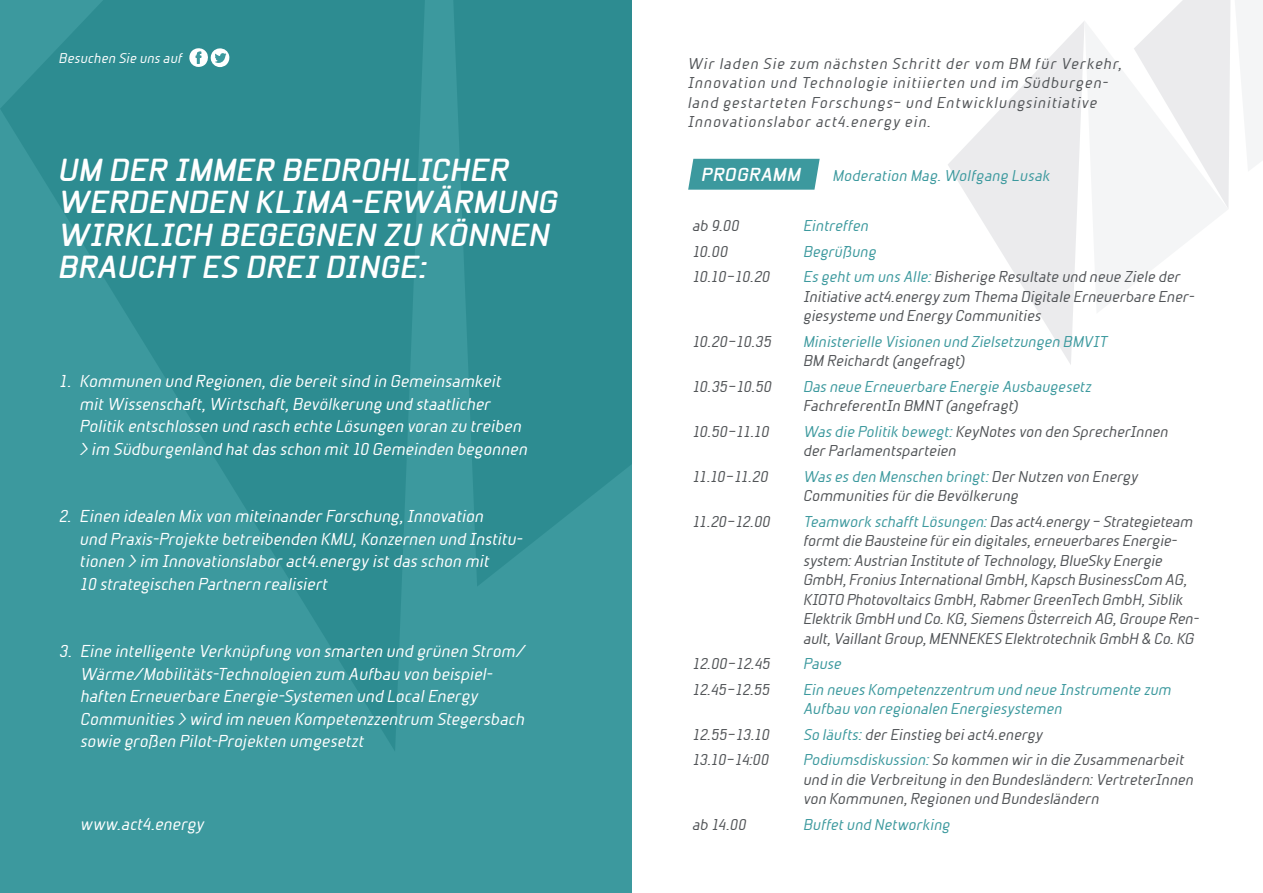
<style>
.page{position:relative;width:1263px;height:893px;background:#fff}
.page>*{position:absolute;margin:0;border:0;box-sizing:border-box;transform-origin:0 0}
.t1{font:italic 700 30.6px/32.4px "Beta Semi";color:#fff}
.t2{font:italic 700 18px "Beta Semi";letter-spacing:.015em;color:#fff}
.t3{font:italic 16.5px/22.5px "Beta Sans";letter-spacing:-.015em;color:#fff}
.t4{font:italic 15px/19.5px "Beta Sans";letter-spacing:-.015em;color:#515457}
.t5{font:italic 15px/19.5px "Beta Sans";letter-spacing:-.015em;color:#3c999e}
.t6{font:italic 15px/19.5px "Beta Sans";letter-spacing:.045em;color:#515457}
.t7{font:italic 13.5px "Beta Sans";letter-spacing:-.005em;color:#fff}
.s1{color:#3c999e}
</style>
<div class="page">
<div style="left:0;top:0;width:631px;height:893px;background:#3c999e"></div>
<svg style="left:0;top:0;width:425px;height:750px;fill:#2d8c91"></svg>
<svg style="left:453px;top:0;width:178px;height:586px;fill:#2d8c91"></svg>
<svg style="left:948px;top:22px;width:136px;height:343px"></svg>
<svg style="left:1084px;top:0;width:179px;height:312px"></svg>
<svg style="left:688px;top:159px;width:132px;height:31px;background:#469ea3"></svg>
<svg style="left:189px;top:48px;width:41px;height:19px"></svg>
<p class="t7" style="left:59px;top:50px;width:125px">Besuchen Sie uns auf</p>
<p class="t1" style="left:59px;top:154px;width:501px">UM DER IMMER BEDROHLICHER<br>WERDENDEN KLIMA-ERWÄRMUNG<br>WIRKLICH BEGEGNEN ZU KÖNNEN<br>BRAUCHT ES DREI DINGE:</p>
<p class="t3" style="left:80px;top:370px;width:449px;text-indent:-21px">1. Kommunen und Regionen, die bereit sind in Gemeinsamkeit mit Wissenschaft, Wirtschaft, Bevölkerung und staatlicher Politik entschlossen und rasch echte Lösungen voran zu treiben &gt; im Südburgenland hat das schon mit 10 Gemeinden begonnen</p>
<p class="t3" style="left:80px;top:505px;width:444px;text-indent:-21px">2. Einen idealen Mix von miteinander Forschung, Innovation<br>und Praxis-Projekte betreibenden KMU, Konzernen und Institu&shy;tionen &gt; im Innovationslabor act4.energy ist das schon mit<br>10 strategischen Partnern realisiert</p>
<p class="t3" style="left:81px;top:640px;width:447px;text-indent:-21px">3. Eine intelligente Verknüpfung von smarten und grünen Strom/ Wärme/Mobilitäts-Technologien zum Aufbau von beispiel&shy;haften Erneuerbare Energie-Systemen und Local Energy Communities &gt; wird im neuen Kompetenzzentrum Stegersbach sowie großen Pilot-Projekten umgesetzt</p>
<p class="t3" style="left:81px;top:813px;width:126px">www.act4.energy</p>
<p class="t6" style="left:688px;top:53px;width:436px">Wir laden Sie zum nächsten Schritt der vom BM für Verkehr, Innovation und Technologie initiierten und im Südburgen&shy;land gestarteten Forschungs– und Entwicklungsinitiative Innovationslabor act4.energy ein.</p>
<p class="t2" style="left:702px;top:164px;width:101px">PROGRAMM</p>
<p class="t5" style="left:833px;top:166px;width:219px">Moderation Mag. Wolfgang Lusak</p>
<p class="t4" style="left:693px;top:216px;width:49px">ab 9.00</p>
<p class="t5" style="left:804px;top:216px;width:67px">Eintreffen</p>
<p class="t4" style="left:693px;top:242px;width:37px">10.00</p>
<p class="t5" style="left:804px;top:242px;width:75px">Begrüßung</p>
<p class="t4" style="left:693px;top:267px;width:79px">10.10–10.20</p>
<p class="t4" style="left:804px;top:267px;width:393px"><span class="s1">Es geht um uns Alle:</span> Bisherige Resultate und neue Ziele der<br>Initiative act4.energy zum Thema Digitale Erneuerbare Ener&shy;giesysteme und Energy Communities</p>
<p class="t4" style="left:693px;top:332px;width:81px">10.20–10.35</p>
<p class="t5" style="left:804px;top:332px;width:306px">Ministerielle Visionen und Zielsetzungen BMVIT</p>
<p class="t4" style="left:804px;top:351px;width:163px">BM Reichardt (angefragt)</p>
<p class="t4" style="left:693px;top:377px;width:81px">10.35–10.50</p>
<p class="t5" style="left:804px;top:377px;width:290px">Das neue Erneuerbare Energie Ausbaugesetz</p>
<p class="t4" style="left:804px;top:396px;width:217px">FachreferentIn BMNT (angefragt)</p>
<p class="t4" style="left:693px;top:422px;width:78px">10.50–11.10</p>
<p class="t4" style="left:804px;top:422px;width:366px"><span class="s1">Was die Politik bewegt:</span> KeyNotes von den SprecherInnen der Parlamentsparteien</p>
<p class="t4" style="left:693px;top:467px;width:78px">11.10–11.20</p>
<p class="t4" style="left:804px;top:467px;width:337px"><span class="s1">Was es den Menschen bringt:</span> Der Nutzen von Energy<br>Communities für die Bevölkerung</p>
<p class="t4" style="left:693px;top:512px;width:80px">11.20–12.00</p>
<p class="t4" style="left:804px;top:512px;width:397px"><span class="s1">Teamwork schafft Lösungen:</span> Das act4.energy – Strategieteam formt die Bausteine für ein digitales, erneuerbares Energie&shy;system: Austrian Institute of Technology, BlueSky Energie GmbH, Fronius International GmbH, Kapsch BusinessCom AG, KIOTO Photovoltaics GmbH, Rabmer GreenTech GmbH, Siblik Elektrik GmbH und Co. KG, Siemens Österreich AG, Groupe Ren&shy;ault, Vaillant Group, MENNEKES Elektrotechnik GmbH &amp; Co. KG</p>
<p class="t4" style="left:693px;top:654px;width:79px">12.00–12.45</p>
<p class="t5" style="left:804px;top:654px;width:40px">Pause</p>
<p class="t4" style="left:693px;top:680px;width:79px">12.45–12.55</p>
<p class="t5" style="left:804px;top:680px;width:370px">Ein neues Kompetenzzentrum und neue Instrumente zum<br>Aufbau von regionalen Energiesystemen</p>
<p class="t4" style="left:693px;top:725px;width:79px">12.55–13.10</p>
<p class="t4" style="left:804px;top:725px;width:241px"><span class="s1">So läufts:</span> der Einstieg bei act4.energy</p>
<p class="t4" style="left:693px;top:750px;width:78px">13.10–14:00</p>
<p class="t4" style="left:804px;top:750px;width:392px"><span class="s1">Podiumsdiskussion:</span> So kommen wir in die Zusammenarbeit und in die Verbreitung in den Bundesländern: VertreterInnen von Kommunen, Regionen und Bundesländern</p>
<p class="t4" style="left:693px;top:815px;width:56px">ab 14.00</p>
<p class="t5" style="left:804px;top:815px;width:149px">Buffet und Networking</p>
</div>
